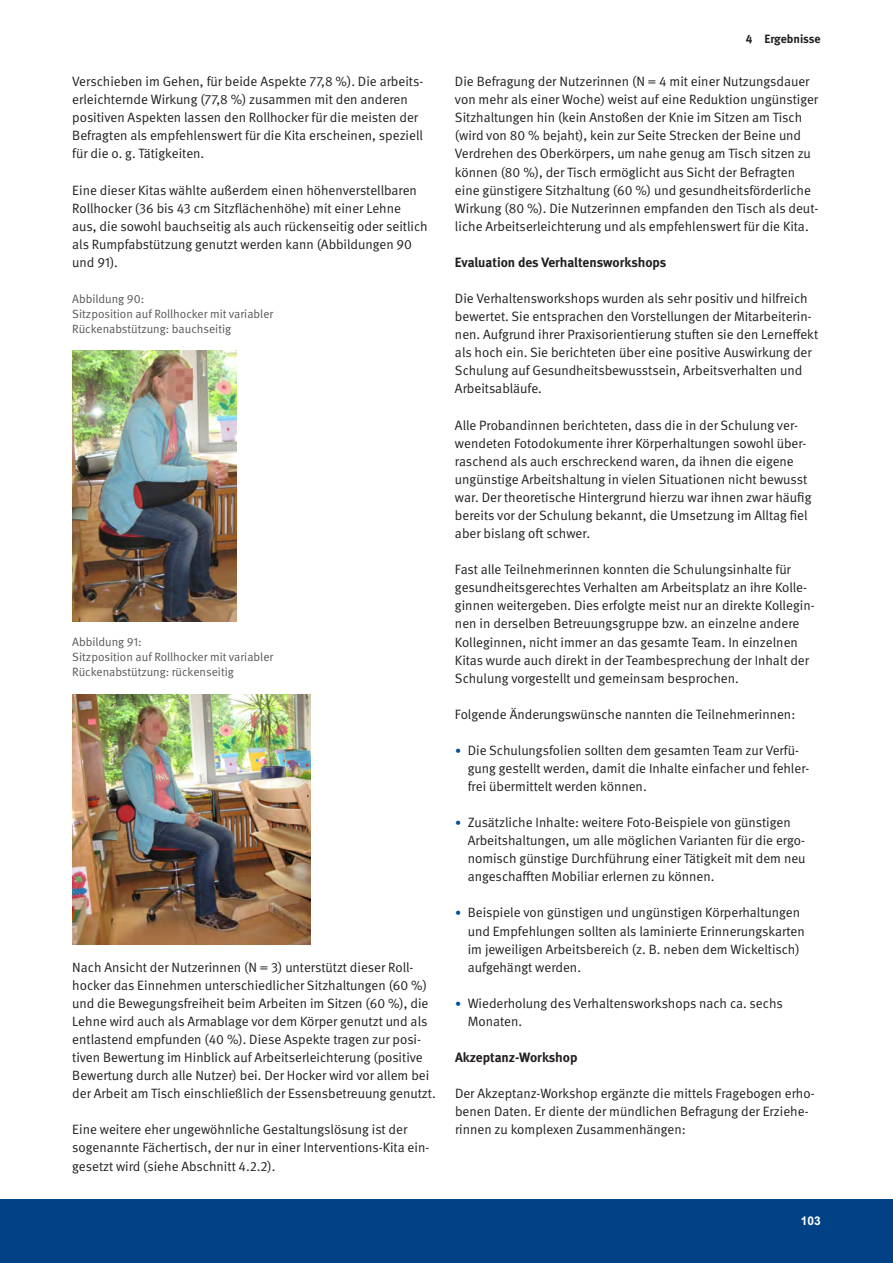
<style>
.page{position:relative;width:893px;height:1263px;background:#fff}
.page>*{position:absolute;margin:0;border:0;box-sizing:border-box;transform-origin:0 0}
.t1{font:13.5px/18.1px "DGUV Meta";color:#231f20}
.t2{font:700 13.5px "DGUV Meta";color:#231f20}
.t3{font:12px/15px "DGUV Meta";color:#57585a}
.t4{font:700 12px "DGUV Meta";color:#231f20}
.t5{font:700 12px "Arial";color:#fff}
.s1{font-size:12px;color:#01519b}
</style>
<div class="page">
<div style="left:0;top:1199px;width:893px;height:64px;background:#014286"></div>
<img style="left:72px;top:351px;width:164px;height:270px">
<img style="left:72px;top:694px;width:238px;height:250px">
<p class="t1" style="left:72px;top:73px;width:353px">Verschieben im Gehen, für beide Aspekte 77,8 %). Die arbeits&shy;erleichternde Wirkung (77,8 %) zusammen mit den anderen positiven Aspekten lassen den Rollhocker für die meisten der Befragten als empfehlenswert für die Kita erscheinen, speziell für die o. g. Tätigkeiten.</p>
<p class="t1" style="left:72px;top:181px;width:357px">Eine dieser Kitas wählte außerdem einen höhenverstellbaren Rollhocker (36 bis 43 cm Sitzflächenhöhe) mit einer Lehne aus, die sowohl bauchseitig als auch rückenseitig oder seitlich als Rumpfabstützung genutzt werden kann (Abbildungen 90 und 91).</p>
<p class="t3" style="left:72px;top:292px;width:202px">Abbildung 90:<br>Sitzposition auf Rollhocker mit variabler<br>Rückenabstützung: bauchseitig</p>
<p class="t3" style="left:72px;top:635px;width:202px">Abbildung 91:<br>Sitzposition auf Rollhocker mit variabler<br>Rückenabstützung: rückenseitig</p>
<p class="t1" style="left:72px;top:958px;width:365px">Nach Ansicht der Nutzerinnen (N = 3) unterstützt dieser Roll&shy;hocker das Einnehmen unterschiedlicher Sitzhaltungen (60 %) und die Bewegungsfreiheit beim Arbeiten im Sitzen (60 %), die Lehne wird auch als Armablage vor dem Körper genutzt und als entlastend empfunden (40 %). Diese Aspekte tragen zur posi&shy;tiven Bewertung im Hinblick auf Arbeitserleichterung (positive Bewertung durch alle Nutzer) bei. Der Hocker wird vor allem bei der Arbeit am Tisch einschließlich der Essensbetreuung genutzt.</p>
<p class="t1" style="left:72px;top:1121px;width:358px">Eine weitere eher ungewöhnliche Gestaltungslösung ist der sogenannte Fächertisch, der nur in einer Interventions-Kita ein&shy;gesetzt wird (siehe Abschnitt 4.2.2).</p>
<p class="t4" style="left:746px;top:32px;width:73px">4 Ergebnisse</p>
<p class="t1" style="left:455px;top:73px;width:365px">Die Befragung der Nutzerinnen (N = 4 mit einer Nutzungsdauer von mehr als einer Woche) weist auf eine Reduktion ungünstiger Sitzhaltungen hin (kein Anstoßen der Knie im Sitzen am Tisch (wird von 80 % bejaht), kein zur Seite Strecken der Beine und Verdrehen des Oberkörpers, um nahe genug am Tisch sitzen zu können (80 %), der Tisch ermöglicht aus Sicht der Befragten eine günstigere Sitzhaltung (60 %) und gesundheitsförderliche Wirkung (80 %). Die Nutzerinnen empfanden den Tisch als deut&shy;liche Arbeitserleichterung und als empfehlenswert für die Kita.</p>
<p class="t2" style="left:455px;top:254px;width:213px">Evaluation des Verhaltensworkshops</p>
<p class="t1" style="left:455px;top:290px;width:365px">Die Verhaltensworkshops wurden als sehr positiv und hilfreich bewertet. Sie entsprachen den Vorstellungen der Mitarbeiterin&shy;nen. Aufgrund ihrer Praxisorientierung stuften sie den Lerneffekt als hoch ein. Sie berichteten über eine positive Auswirkung der Schulung auf Gesundheitsbewusstsein, Arbeitsverhalten und Arbeitsabläufe.</p>
<p class="t1" style="left:455px;top:416px;width:358px">Alle Probandinnen berichteten, dass die in der Schulung ver&shy;wendeten Fotodokumente ihrer Körperhaltungen sowohl über&shy;raschend als auch erschreckend waren, da ihnen die eigene ungünstige Arbeitshaltung in vielen Situationen nicht bewusst war. Der theoretische Hintergrund hierzu war ihnen zwar häufig bereits vor der Schulung bekannt, die Umsetzung im Alltag fiel aber bislang oft schwer.</p>
<p class="t1" style="left:455px;top:561px;width:361px">Fast alle Teilnehmerinnen konnten die Schulungsinhalte für gesundheitsgerechtes Verhalten am Arbeitsplatz an ihre Kolle&shy;ginnen weitergeben. Dies erfolgte meist nur an direkte Kollegin&shy;nen in derselben Betreuungsgruppe bzw. an einzelne andere Kolleginnen, nicht immer an das gesamte Team. In einzelnen Kitas wurde auch direkt in der Teambesprechung der Inhalt der Schulung vorgestellt und gemeinsam besprochen.</p>
<p class="t1" style="left:455px;top:705px;width:342px">Folgende Änderungswünsche nannten die Teilnehmerinnen:</p>
<p class="t1" style="left:468px;top:741px;width:343px;text-indent:-13px"><span class="s1">•</span> Die Schulungsfolien sollten dem gesamten Team zur Verfü&shy;gung gestellt werden, damit die Inhalte einfacher und fehler&shy;frei übermittelt werden können.</p>
<p class="t1" style="left:468px;top:814px;width:339px;text-indent:-13px"><span class="s1">•</span> Zusätzliche Inhalte: weitere Foto-Beispiele von günstigen Arbeitshaltungen, um alle möglichen Varianten für die ergo&shy;nomisch günstige Durchführung einer Tätigkeit mit dem neu angeschafften Mobiliar erlernen zu können.</p>
<p class="t1" style="left:468px;top:904px;width:339px;text-indent:-13px"><span class="s1">•</span> Beispiele von günstigen und ungünstigen Körperhaltungen und Empfehlungen sollten als laminierte Erinnerungskarten im jeweiligen Arbeitsbereich (z. B. neben dem Wickeltisch) aufgehängt werden.</p>
<p class="t1" style="left:468px;top:994px;width:317px;text-indent:-13px"><span class="s1">•</span> Wiederholung des Verhaltensworkshops nach ca. sechs<br>Monaten.</p>
<p class="t2" style="left:455px;top:1049px;width:124px">Akzeptanz-Workshop</p>
<p class="t1" style="left:455px;top:1085px;width:361px">Der Akzeptanz-Workshop ergänzte die mittels Fragebogen erho&shy;benen Daten. Er diente der mündlichen Befragung der Erziehe&shy;rinnen zu komplexen Zusammenhängen:</p>
<p class="t5" style="left:801px;top:1212px;width:22px">103</p>
</div>
